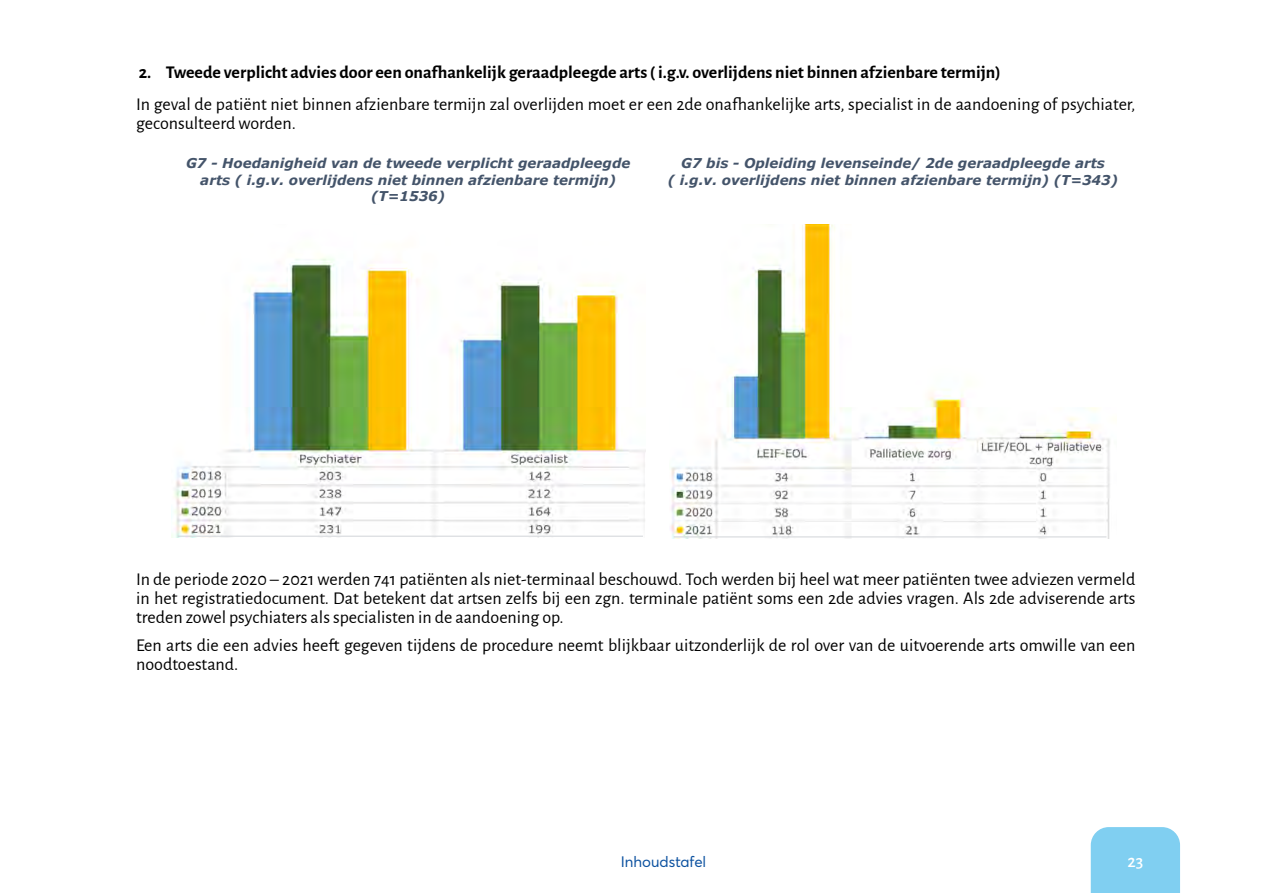
<style>
.page{position:relative;width:1263px;height:893px;background:#fff}
.page>*{position:absolute;margin:0;border:0;box-sizing:border-box;transform-origin:0 0}
.texte_a{font:18px/19px "Alegreya Sans";color:#000}
.t1{font:700 18px "Alegreya Sans";color:#000}
.t2{font:500 18px "Alegreya Sans";color:#fff}
.t3{font:15px "Averta";color:#0d52a0}
.t4{font:italic 700 13.5px/16.2px "Verdana";color:#44546a;text-align:center}
</style>
<div class="page">
<div style="left:1091px;top:827px;width:89px;height:66px;background:#80cff1"></div>
<img style="left:171px;top:257px;width:474px;height:280px">
<img style="left:670px;top:225px;width:440px;height:313px">
<hr style="left:178px;top:536px;width:465px;height:1px;background:#d1d4d8">
<hr style="left:674px;top:536px;width:432px;height:1px;background:#d1d4d8">
<p class="t1" style="left:139px;top:59px;width:863px">2. Tweede verplicht advies door een onafhankelijk geraadpleegde arts ( i.g.v. overlijdens niet binnen afzienbare termijn)</p>
<p class="texte_a" style="left:136px;top:94px;width:1001px">In geval de patiënt niet binnen afzienbare termijn zal overlijden moet er een 2de onafhankelijke arts, specialist in de aandoening of psychiater, geconsulteerd worden.</p>
<p class="t4" style="left:186px;top:155px;width:446px">G7 - Hoedanigheid van de tweede verplicht geraadpleegde arts ( i.g.v. overlijdens niet binnen afzienbare termijn) (T=1536)</p>
<p class="t4" style="left:668px;top:155px;width:452px">G7 bis - Opleiding levenseinde/ 2de geraadpleegde arts<br>( i.g.v. overlijdens niet binnen afzienbare termijn) (T=343)</p>
<p class="texte_a" style="left:136px;top:569px;width:1001px;text-align:justify">In de periode 2020 – 2021 werden 741 patiënten als niet-terminaal beschouwd. Toch werden bij heel wat meer patiënten twee adviezen vermeld in het registratiedocument. Dat betekent dat artsen zelfs bij een zgn. terminale patiënt soms een 2de advies vragen. Als 2de adviserende arts treden zowel psychiaters als specialisten in de aandoening op.</p>
<p class="texte_a" style="left:136px;top:634px;width:1001px">Een arts die een advies heeft gegeven tijdens de procedure neemt blijkbaar uitzonderlijk de rol over van de uitvoerende arts omwille van een noodtoestand.</p>
<p class="t3" style="left:621px;top:852px;width:87px">Inhoudstafel</p>
<p class="t2" style="left:1127px;top:849px;width:17px">23</p>
</div>
